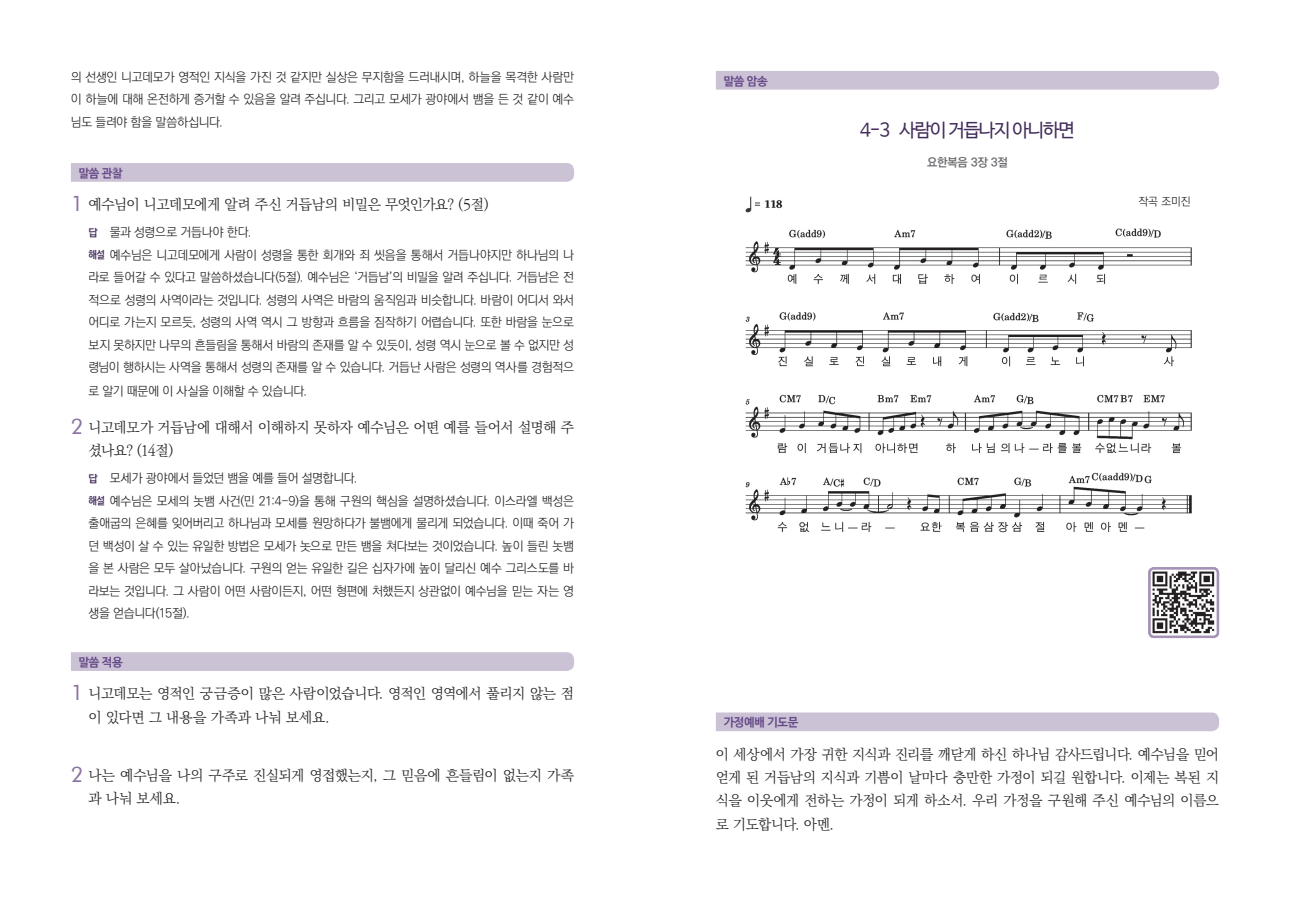
<style>
.page{position:relative;width:1290px;height:911px;background:#fff}
.page>*{position:absolute;margin:0;border:0;box-sizing:border-box;transform-origin:0 0}
.t1{font:18.38px "Nanum Barun Gothic";letter-spacing:-.06em;color:#412b5a}
.t2{font:300 14.25px/23.4px "Ko Pub World Batang";letter-spacing:-.025em;color:#231f20}
.t3{font:300 12.5px/22.5px "Ko Pub World Dotum";letter-spacing:-.02em;color:#231f20}
.t4{font:700 11.88px "Nanum Barun Gothic";letter-spacing:-.02em;color:#644987}
.t5{font:700 11.75px "Ko Pub World Dotum";letter-spacing:-.01em;color:#6c6d70}
.t6{font:300 11.25px "Ko Pub World Dotum";color:#231f20}
.s1{font-family:"Futura BT";font-weight:400;font-size:21.5px;color:#8974a1}
.s2{font-weight:700;font-size:10.62px;color:#412b5a}
</style>
<div class="page">
<div style="left:71px;top:163px;width:503px;height:19px;background:#ccc2d6"></div>
<div style="left:71px;top:652px;width:503px;height:19px;background:#ccc2d6"></div>
<div style="left:716px;top:71px;width:503px;height:19px;background:#ccc2d6"></div>
<img style="left:745px;top:196px;width:447px;height:337px">
<div style="left:1102px;top:191px;width:89px;height:22px;background:#fff"></div>
<img style="left:1151px;top:570px;width:65px;height:65px">
<div style="left:1148px;top:567px;width:71px;height:71px;border:2px solid #a493b7;border-radius:4px"></div>
<div style="left:716px;top:712px;width:503px;height:19px;background:#ccc2d6"></div>
<p class="t3" style="left:71px;top:66px;width:505px;text-align:justify">의 선생인 니고데모가 영적인 지식을 가진 것 같지만 실상은 무지함을 드러내시며, 하늘을 목격한 사람만 이 하늘에 대해 온전하게 증거할 수 있음을 알려 주십니다. 그리고 모세가 광야에서 뱀을 든 것 같이 예수 님도 들려야 함을 말씀하십니다.</p>
<p class="t4" style="left:724px;top:75px;width:45px">말씀 암송</p>
<p class="t4" style="left:79px;top:167px;width:45px">말씀 관찰</p>
<p class="t2" style="left:71px;top:193px;width:419px"><span class="s1">1</span> 예수님이 니고데모에게 알려 주신 거듭남의 비밀은 무엇인가요? (5절)</p>
<p class="t3" style="left:88px;top:221px;width:487px"><span class="s2">답</span> 물과 성령으로 거듭나야 한다.<br><span class="s2">해설</span> 예수님은 니고데모에게 사람이 성령을 통한 회개와 죄 씻음을 통해서 거듭나야지만 하나님의 나 라로 들어갈 수 있다고 말씀하셨습니다(5절). 예수님은 ‘거듭남’의 비밀을 알려 주십니다. 거듭남은 전 적으로 성령의 사역이라는 것입니다. 성령의 사역은 바람의 움직임과 비슷합니다. 바람이 어디서 와서 어디로 가는지 모르듯, 성령의 사역 역시 그 방향과 흐름을 짐작하기 어렵습니다. 또한 바람을 눈으로 보지 못하지만 나무의 흔들림을 통해서 바람의 존재를 알 수 있듯이, 성령 역시 눈으로 볼 수 없지만 성 령님이 행하시는 사역을 통해서 성령의 존재를 알 수 있습니다. 거듭난 사람은 성령의 역사를 경험적으 로 알기 때문에 이 사실을 이해할 수 있습니다.</p>
<p class="t2" style="left:88px;top:416px;width:487px;text-indent:-18px"><span class="s1">2</span> 니고데모가 거듭남에 대해서 이해하지 못하자 예수님은 어떤 예를 들어서 설명해 주 셨나요? (14절)</p>
<p class="t3" style="left:88px;top:467px;width:487px"><span class="s2">답</span> 모세가 광야에서 들었던 뱀을 예를 들어 설명합니다.<br><span class="s2">해설</span> 예수님은 모세의 놋뱀 사건(민 21:4-9)을 통해 구원의 핵심을 설명하셨습니다. 이스라엘 백성은 출애굽의 은혜를 잊어버리고 하나님과 모세를 원망하다가 불뱀에게 물리게 되었습니다. 이때 죽어 가 던 백성이 살 수 있는 유일한 방법은 모세가 놋으로 만든 뱀을 쳐다보는 것이었습니다. 높이 들린 놋뱀 을 본 사람은 모두 살아났습니다. 구원의 얻는 유일한 길은 십자가에 높이 달리신 예수 그리스도를 바 라보는 것입니다. 그 사람이 어떤 사람이든지, 어떤 형편에 처했든지 상관없이 예수님을 믿는 자는 영 생을 얻습니다(15절).</p>
<p class="t4" style="left:79px;top:656px;width:45px">말씀 적용</p>
<p class="t2" style="left:88px;top:682px;width:487px;text-indent:-18px"><span class="s1">1</span> 니고데모는 영적인 궁금증이 많은 사람이었습니다. 영적인 영역에서 풀리지 않는 점 이 있다면 그 내용을 가족과 나눠 보세요.</p>
<p class="t4" style="left:724px;top:716px;width:76px">가정예배 기도문</p>
<h1 class="t1" style="left:860px;top:120px;width:216px">4-3 사람이 거듭나지 아니하면</h1>
<p class="t5" style="left:927px;top:154px;width:82px">요한복음 3장 3절</p>
<p class="t6" style="left:1138px;top:194px;width:54px">작곡 조미진</p>
<p class="t2" style="left:88px;top:764px;width:487px;text-indent:-18px"><span class="s1">2</span> 나는 예수님을 나의 구주로 진실되게 영접했는지, 그 믿음에 흔들림이 없는지 가족 과 나눠 보세요.</p>
<p class="t2" style="left:716px;top:742px;width:505px;text-align:justify">이 세상에서 가장 귀한 지식과 진리를 깨닫게 하신 하나님 감사드립니다. 예수님을 믿어 얻게 된 거듭남의 지식과 기쁨이 날마다 충만한 가정이 되길 원합니다. 이제는 복된 지 식을 이웃에게 전하는 가정이 되게 하소서. 우리 가정을 구원해 주신 예수님의 이름으 로 기도합니다. 아멘.</p>
</div>
